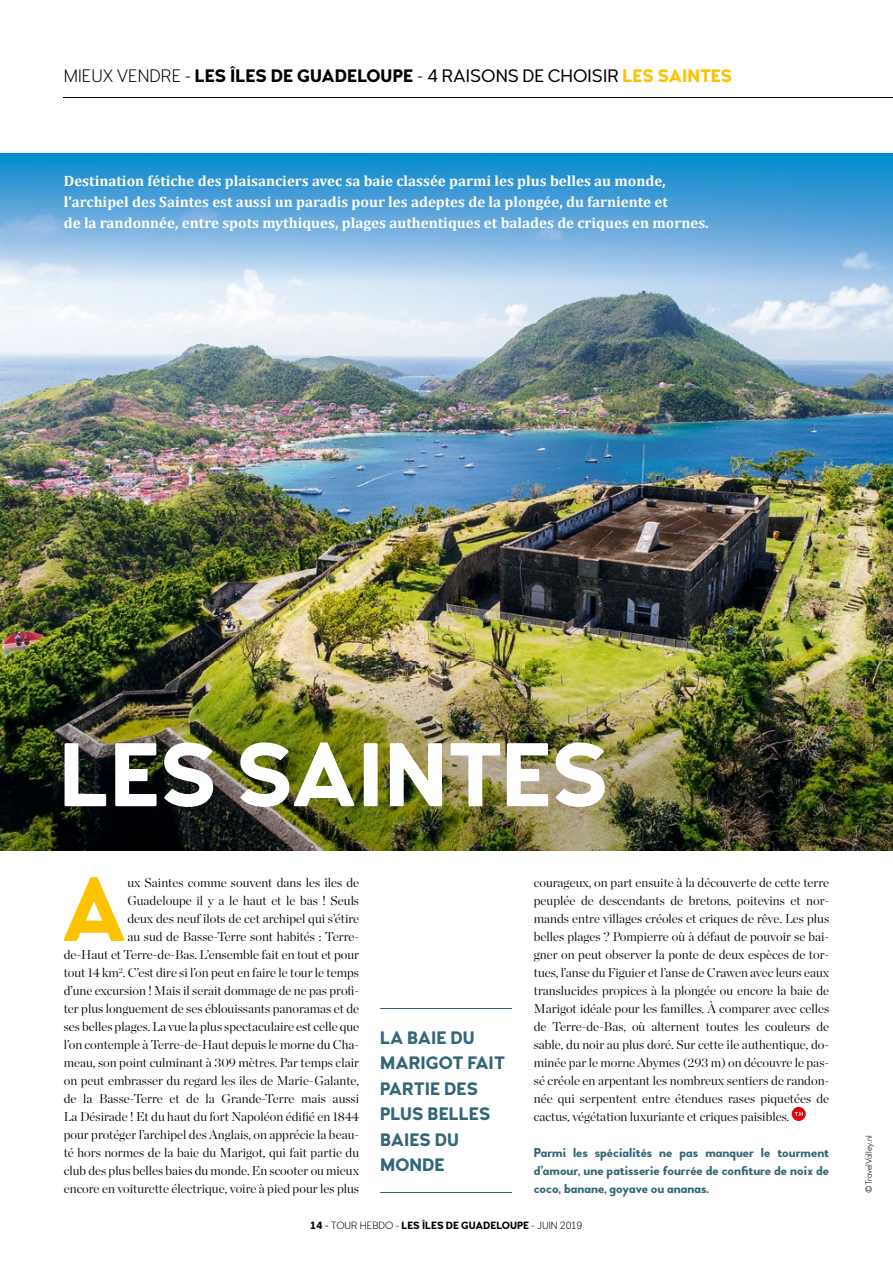
<style>
.page{position:relative;width:893px;height:1263px;background:#fff}
.page>*{position:absolute;margin:0;border:0;box-sizing:border-box;transform-origin:0 0}
.t1{font:700 90px "Woodford Bourne";color:#fff}
.t2{font:700 89.85px "Woodford Bourne";color:#fdc300}
.t3{font:700 18px "Woodford Bourne";color:#000}
.t4{font:700 18px/25.5px "Woodford Bourne";color:#336777}
.t5{font:700 15px/21px "Cambria";color:#fff}
.t6{font:300 12.75px/18px "Chronicle Display";color:#000;text-align:right}
.t7{font:700 12.75px/18px "Woodford Bourne";color:#336777;text-align:justify}
.t8{font:700 10.5px "Woodford Bourne";color:#000}
.t9{font:100 9px "Woodford Bourne";color:#000}
.s1{font-weight:100}
.s2{font-weight:400}
.s3{color:#fdc300}
</style>
<div class="page">
<img style="left:0;top:282px;width:893px;height:568px">
<div style="left:792px;top:1107px;width:14px;height:14px;background:#e3000b;border-radius:50%"></div>
<svg style="left:795px;top:1112px;width:8px;height:4px"></svg>
<hr style="left:381px;top:1008px;width:131px;height:1px;background:#336777">
<hr style="left:381px;top:1192px;width:131px;height:1px;background:#336777">
<hr style="left:64px;top:97px;width:829px;height:1px;background:#000">
<svg style="left:0;top:850px;width:893px;height:1px"></svg>
<img style="left:0;top:153px;width:893px;height:129px">
<h3 class="t3" style="left:64px;top:65px;width:670px"><span class="s1">MIEUX VENDRE -</span> LES ÎLES DE GUADELOUPE <span class="s1">-</span> <span class="s2">4 RAISONS DE CHOISIR</span> <span class="s3">LES SAINTES</span></h3>
<p class="t5" style="left:64px;top:170px;width:646px">Destination fétiche des plaisanciers avec sa baie classée parmi les plus belles au monde, l’archipel des Saintes est aussi un paradis pour les adeptes de la plongée, du farniente et<br>de la randonnée, entre spots mythiques, plages authentiques et balades de criques en mornes.</p>
<h1 class="t1" style="left:60px;top:721px;width:550px">LES SAINTES</h1>
<h2 class="t2" style="left:61px;top:856px;width:68px">A</h2>
<p class="t6" style="left:64px;top:872px;width:297px">ux Saintes comme souvent dans les îles de Guadeloupe il y a le haut et le bas ! Seuls<br>deux des neuf îlots de cet archipel qui s’étire<br>au sud de Basse-Terre sont habités : Terre-<br>de-Haut et Terre-de-Bas. L’ensemble fait en tout et pour tout 14 km<sup>2</sup>. C’est dire si l’on peut en faire le tour le temps d’une excursion ! Mais il serait dommage de ne pas profi&shy;ter plus longuement de ses éblouissants panoramas et de ses belles plages. La vue la plus spectaculaire est celle que l’on contemple à Terre-de-Haut depuis le morne du Cha&shy;meau, son point culminant à 309 mètres. Par temps clair on peut embrasser du regard les îles de Marie-Galante, de la Basse-Terre et de la Grande-Terre mais aussi La Désirade ! Et du haut du fort Napoléon édifié en 1844 pour protéger l’archipel des Anglais, on apprécie la beau&shy;té hors normes de la baie du Marigot, qui fait partie du club des plus belles baies du monde. En scooter ou mieux encore en voiturette électrique, voire à pied pour les plus</p>
<p class="t6" style="left:534px;top:872px;width:297px;text-align:justify">courageux, on part ensuite à la découverte de cette terre peuplée de descendants de bretons, poitevins et nor&shy;mands entre villages créoles et criques de rêve. Les plus belles plages ? Pompierre où à défaut de pouvoir se bai&shy;gner on peut observer la ponte de deux espèces de tor&shy;tues, l’anse du Figuier et l’anse de Crawen avec leurs eaux translucides propices à la plongée ou encore la baie de Marigot idéale pour les familles. À comparer avec celles de Terre-de-Bas, où alternent toutes les couleurs de sable, du noir au plus doré. Sur cette île authentique, do&shy;minée par le morne Abymes (293 m) on découvre le pas&shy;sé créole en arpentant les nombreux sentiers de randon&shy;née qui serpentent entre étendues rases piquetées de cactus, végétation luxuriante et criques paisibles.</p>
<h3 class="t4" style="left:380px;top:1025px;width:126px">LA BAIE DU<br>MARIGOT FAIT<br>PARTIE DES<br>PLUS BELLES<br>BAIES DU<br>MONDE</h3>
<p class="t7" style="left:534px;top:1144px;width:297px">Parmi les spécialités ne pas manquer le tourment d’amour, une patisserie fourrée de confiture de noix de coco, banane, goyave ou ananas.</p>
<p class="t8" style="left:311px;top:1219px;width:273px">14 <span class="s2">-</span> <span class="s1">TOUR HEBDO -</span> LES ÎLES DE GUADELOUPE <span class="s1">- JUIN 2019</span></p>
<p class="t9" style="left:863px;top:1193px;width:59px;rotate:-90deg">©TravelValley.nl</p>
</div>
